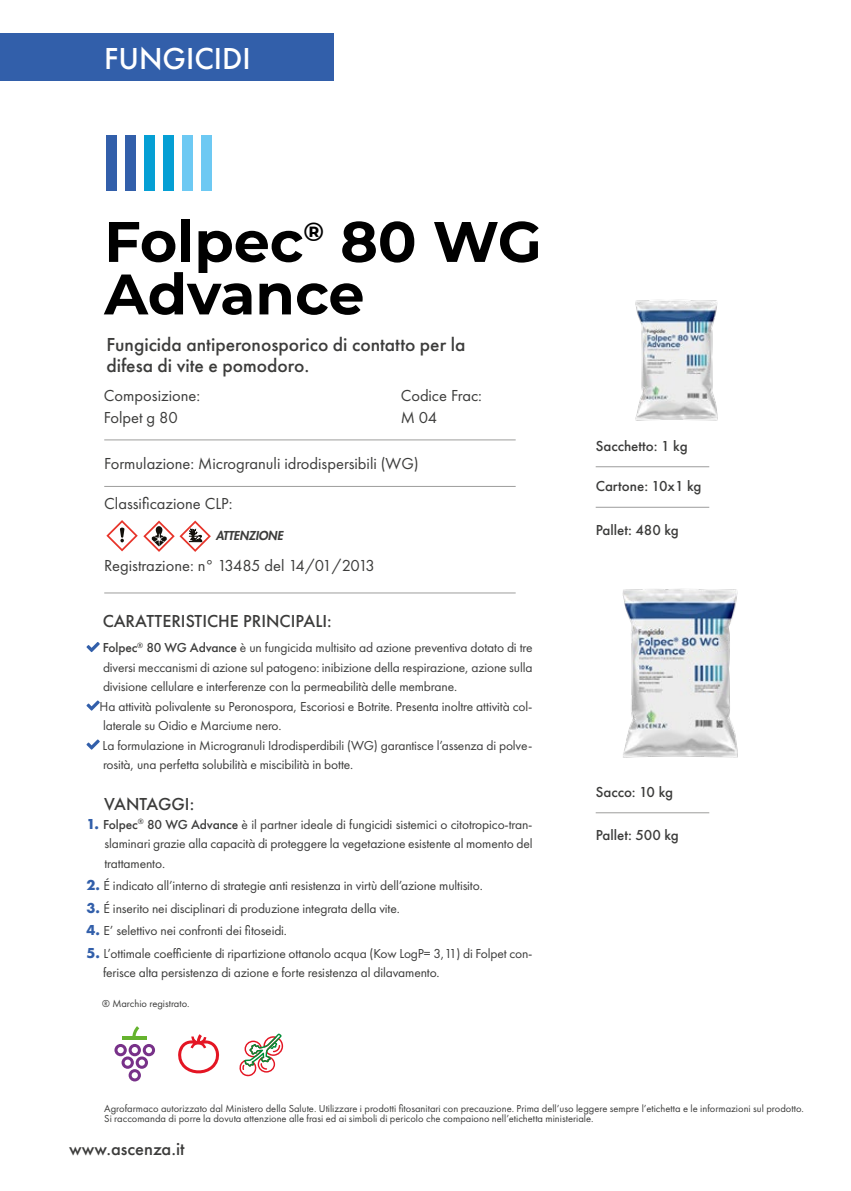
<style>
.page{position:relative;width:851px;height:1191px;background:#fff}
.page>*{position:absolute;margin:0;border:0;box-sizing:border-box;transform-origin:0 0}
.t1{font:700 57px/52.5px "Montserrat";color:#000}
.t2{font:500 31.5px "Futura PT";color:#fff}
.t3{font:500 19.5px/21px "Futura PT";color:#3c3c3b}
.t4{font:500 18.45px "Futura PT";color:#3c3c3b}
.t5{font:500 18px "Futura PT";color:#3c3c3b}
.t6{font:16.5px/22.5px "Futura PT";color:#3c3c3b}
.t7{font:500 15px "Futura PT";color:#3c3c3b}
.t8{font:13.5px/19.5px "Futura PT";letter-spacing:-.01em;color:#3c3c3b}
.t9{font:italic 800 12px "Futura Std";color:#3c3c3b}
.t10{font:10.5px/10.5px "Futura PT";color:#3c3c3b}
.s1{font-weight:500}
.s2{font-weight:700;font-size:15px;color:#325faa}
</style>
<div class="page">
<div style="left:0;top:33px;width:333px;height:47px;background:#325faa"></div>
<div style="left:106px;top:135px;width:10px;height:56px;background:#325faa"></div>
<div style="left:125px;top:135px;width:10px;height:56px;background:#325faa"></div>
<div style="left:144px;top:135px;width:10px;height:56px;background:#059fd4"></div>
<div style="left:163px;top:135px;width:10px;height:56px;background:#059fd4"></div>
<div style="left:182px;top:135px;width:10px;height:56px;background:#6dc9f3"></div>
<div style="left:201px;top:135px;width:10px;height:56px;background:#6dc9f3"></div>
<hr style="left:104px;top:439px;width:411px;height:1px;background:#9d9d9c">
<hr style="left:104px;top:486px;width:411px;height:1px;background:#9d9d9c">
<hr style="left:104px;top:592px;width:411px;height:1px;background:#9d9d9c">
<svg style="left:86px;top:642px;width:14px;height:10px"></svg>
<svg style="left:86px;top:700px;width:14px;height:10px"></svg>
<svg style="left:86px;top:739px;width:14px;height:10px"></svg>
<svg style="left:114px;top:1044px;width:41px;height:37px"></svg>
<hr style="left:122px;top:1036px;width:25px;height:3px;background:#65b32e">
<svg style="left:132px;top:1026px;width:7px;height:10px"></svg>
<svg style="left:178px;top:1034px;width:41px;height:40px"></svg>
<svg style="left:239px;top:1033px;width:44px;height:43px"></svg>
<svg style="left:106px;top:520px;width:105px;height:32px"></svg>
<hr style="left:595px;top:812px;width:114px;height:1px;background:#9d9d9c">
<hr style="left:595px;top:466px;width:114px;height:1px;background:#9d9d9c">
<hr style="left:595px;top:507px;width:114px;height:1px;background:#9d9d9c">
<img style="left:635px;top:299px;width:83px;height:122px">
<img style="left:622px;top:588px;width:116px;height:170px">
<h2 class="t2" style="left:104px;top:39px;width:148px">FUNGICIDI</h2>
<h1 class="t1" style="left:104px;top:212px;width:439px">Folpec<sup>®</sup> 80 WG<br>Advance</h1>
<h3 class="t3" style="left:106px;top:334px;width:360px">Fungicida antiperonosporico di contatto per la difesa di vite e pomodoro.</h3>
<p class="t6" style="left:104px;top:384px;width:98px">Composizione:<br>Folpet g 80</p>
<p class="t6" style="left:400px;top:384px;width:83px">Codice Frac:<br>M 04</p>
<p class="t6" style="left:104px;top:452px;width:316px">Formulazione: Microgranuli idrodispersibili (WG)</p>
<p class="t6" style="left:104px;top:492px;width:130px">Classificazione CLP:</p>
<p class="t9" style="left:216px;top:528px;width:69px">ATTENZIONE</p>
<p class="t6" style="left:104px;top:554px;width:272px">Registrazione: n° 13485 del 14/01/2013</p>
<h3 class="t5" style="left:103px;top:610px;width:230px">CARATTERISTICHE PRINCIPALI:</h3>
<p class="t8" style="left:100px;top:638px;width:434px"><span class="s1">Folpec</span><sup>®</sup> <span class="s1">80 WG Advance</span> è un fungicida multisito ad azione preventiva dotato di tre diversi meccanismi di azione sul patogeno: inibizione della respirazione, azione sulla divisione cellulare e interferenze con la permeabilità delle membrane.<br>Ha attività polivalente su Peronospora, Escoriosi e Botrite. Presenta inoltre attività col&shy;laterale su Oidio e Marciume nero.<br>La formulazione in Microgranuli Idrodisperdibili (WG) garantisce l’assenza di polve&shy;rosità, una perfetta solubilità e miscibilità in botte.</p>
<h3 class="t5" style="left:104px;top:792px;width:91px">VANTAGGI:</h3>
<p class="t8" style="left:104px;top:814px;width:429px;text-align:justify;text-indent:-18px"><span class="s2">1.</span> <span class="s1">Folpec</span><sup>®</sup> <span class="s1">80 WG Advance</span> è il partner ideale di fungicidi sistemici o citotropico-tran&shy;slaminari grazie alla capacità di proteggere la vegetazione esistente al momento del trattamento.</p>
<p class="t8" style="left:86px;top:876px;width:397px"><span class="s2">2.</span> É indicato all’interno di strategie anti resistenza in virtù dell’azione multisito.</p>
<p class="t8" style="left:86px;top:898px;width:315px"><span class="s2">3.</span> É inserito nei disciplinari di produzione integrata della vite.</p>
<p class="t8" style="left:86px;top:921px;width:202px"><span class="s2">4.</span> E’ selettivo nei confronti dei fitoseidi.</p>
<p class="t8" style="left:103px;top:943px;width:431px;text-indent:-17px"><span class="s2">5.</span> L’ottimale coefficiente di ripartizione ottanolo acqua (Kow LogP= 3,11) di Folpet con&shy;ferisce alta persistenza di azione e forte resistenza al dilavamento.</p>
<p class="t10" style="left:102px;top:998px;width:89px">® Marchio registrato.</p>
<p class="t7" style="left:595px;top:436px;width:93px">Sacchetto: 1 kg</p>
<p class="t7" style="left:595px;top:477px;width:107px">Cartone: 10x1 kg</p>
<p class="t7" style="left:595px;top:520px;width:85px">Pallet: 480 kg</p>
<p class="t7" style="left:595px;top:782px;width:79px">Sacco: 10 kg</p>
<p class="t7" style="left:595px;top:826px;width:85px">Pallet: 500 kg</p>
<p class="t10" style="left:104px;top:1103px;width:701px">Agrofarmaco autorizzato dal Ministero della Salute. Utilizzare i prodotti fitosanitari con precauzione. Prima dell’uso leggere sempre l’etichetta e le informazioni sul prodotto.<br>Si raccomanda di porre la dovuta attenzione alle frasi ed ai simboli di pericolo che compaiono nell’etichetta ministeriale.</p>
<h3 class="t4" style="left:69px;top:1137px;width:117px">www.ascenza.it</h3>
</div>
